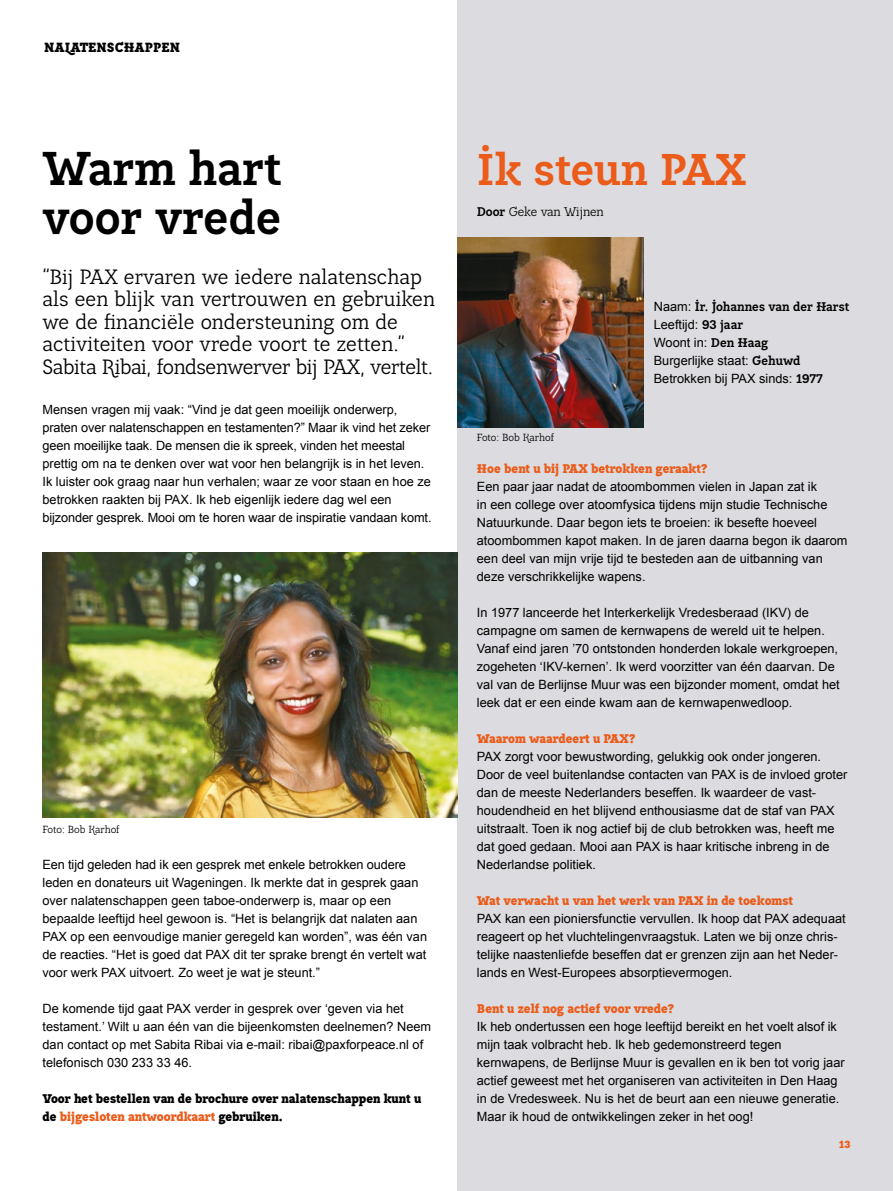
<style>
.page{position:relative;width:893px;height:1191px;background:#fff}
.page>*{position:absolute;margin:0;border:0;box-sizing:border-box;transform-origin:0 0}
.t1{font:700 48px/49.5px "Lean OFY";color:#000}
.t2{font:700 45px "Lean OFY";color:#eb5b1a}
.t3{font:21px/22.5px "Lean OFY";color:#000}
.t4{font:900 13.5px "Lean OFY";color:#000}
.t5{font:12.75px/18px "Arial";color:#000}
.t6{font:900 12.75px "Lean OFY";color:#eb5b1a}
.t7{font:900 12.75px/18px "Lean OFY";color:#000}
.t8{font:700 12.75px "Lean OFY";color:#000}
.t9{font:12.75px "Lean OFY";letter-spacing:-.01em;color:#000}
.t10{font:10.5px "Lean OFY";color:#000}
.t11{font:900 10.5px "Lean OFY";color:#eb5b1a}
.s1{color:#eb5b1a}
.s2{font-weight:700}
.s3{font-family:"Arial";font-weight:400}
.s4{font-family:"Lean OFY";font-weight:700}
</style>
<div class="page">
<div style="left:457px;top:0;width:436px;height:1191px;background:#dcdce0"></div>
<img style="left:457px;top:237px;width:186px;height:190px">
<img style="left:43px;top:553px;width:414px;height:264px">
<p class="t4" style="left:44px;top:39px;width:135px">Nalatenschappen</p>
<h1 class="t1" style="left:43px;top:143px;width:240px">Warm hart voor vrede</h1>
<h3 class="t3" style="left:43px;top:265px;width:394px">“Bij PAX ervaren we iedere nalatenschap als een blijk van vertrouwen en gebruiken we de financiële ondersteuning om de activiteiten voor vrede voort te zetten.” Sabita Ribai, fondsenwerver bij PAX, vertelt.</h3>
<p class="t5" style="left:43px;top:401px;width:391px">Mensen vragen mij vaak: “Vind je dat geen moeilijk onderwerp, praten over nalatenschappen en testamenten?” Maar ik vind het zeker geen moeilijke taak. De mensen die ik spreek, vinden het meestal prettig om na te denken over wat voor hen belangrijk is in het leven.<br>Ik luister ook graag naar hun verhalen; waar ze voor staan en hoe ze betrokken raakten bij PAX. Ik heb eigenlijk iedere dag wel een bijzonder gesprek. Mooi om te horen waar de inspiratie vandaan komt.</p>
<p class="t10" style="left:43px;top:823px;width:79px">Foto: Bob Karhof</p>
<p class="t5" style="left:43px;top:855px;width:386px">Een tijd geleden had ik een gesprek met enkele betrokken oudere leden en donateurs uit Wageningen. Ik merkte dat in gesprek gaan over nalatenschappen geen taboe-onderwerp is, maar op een bepaalde leeftijd heel gewoon is. “Het is belangrijk dat nalaten aan PAX op een eenvoudige manier geregeld kan worden”, was één van de reacties. “Het is goed dat PAX dit ter sprake brengt én vertelt wat voor werk PAX uitvoert. Zo weet je wat je steunt.”</p>
<p class="t5" style="left:43px;top:999px;width:390px">De komende tijd gaat PAX verder in gesprek over ‘geven via het testament.’ Wilt u aan één van die bijeenkomsten deelnemen? Neem dan contact op met Sabita Ribai via e-mail: ribai@paxforpeace.nl of telefonisch 030 233 33 46.</p>
<p class="t7" style="left:43px;top:1089px;width:380px">Voor het bestellen van de brochure over nalatenschappen kunt u de <span class="s1">bijgesloten antwoordkaart</span> gebruiken.</p>
<h2 class="t2" style="left:477px;top:141px;width:271px">Ik steun PAX</h2>
<p class="t9" style="left:477px;top:204px;width:128px"><span class="s2">Door</span> Geke van Wijnen</p>
<p class="t10" style="left:477px;top:431px;width:79px">Foto: Bob Karhof</p>
<p class="t8" style="left:654px;top:298px;width:197px"><span class="s3">Naam:</span> Ir. Johannes van der Harst</p>
<p class="t5" style="left:654px;top:315px;width:171px">Leeftijd: <span class="s4">93 jaar<br></span>Woont in: <span class="s4">Den Haag<br></span>Burgerlijke staat: <span class="s4">Gehuwd<br></span>Betrokken bij PAX sinds: <span class="s4">1977</span></p>
<p class="t6" style="left:477px;top:460px;width:232px">Hoe bent u bij PAX betrokken geraakt?</p>
<p class="t5" style="left:477px;top:477px;width:372px">Een paar jaar nadat de atoombommen vielen in Japan zat ik<br>in een college over atoomfysica tijdens mijn studie Technische Natuurkunde. Daar begon iets te broeien: ik besefte hoeveel atoombommen kapot maken. In de jaren daarna begon ik daarom een deel van mijn vrije tijd te besteden aan de uitbanning van deze verschrikkelijke wapens.</p>
<p class="t5" style="left:477px;top:603px;width:364px">In 1977 lanceerde het Interkerkelijk Vredesberaad (IKV) de campagne om samen de kernwapens de wereld uit te helpen.<br>Vanaf eind jaren ’70 ontstonden honderden lokale werkgroepen, zogeheten ‘IKV-kernen’. Ik werd voorzitter van één daarvan. De val van de Berlijnse Muur was een bijzonder moment, omdat het leek dat er een einde kwam aan de kernwapenwedloop.</p>
<p class="t6" style="left:477px;top:730px;width:160px">Waarom waardeert u PAX?</p>
<p class="t5" style="left:477px;top:747px;width:372px">PAX zorgt voor bewustwording, gelukkig ook onder jongeren.<br>Door de veel buitenlandse contacten van PAX is de invloed groter dan de meeste Nederlanders beseffen. Ik waardeer de vast&shy;houdendheid en het blijvend enthousiasme dat de staf van PAX uitstraalt. Toen ik nog actief bij de club betrokken was, heeft me dat goed gedaan. Mooi aan PAX is haar kritische inbreng in de Nederlandse politiek.</p>
<p class="t6" style="left:477px;top:892px;width:318px">Wat verwacht u van het werk van PAX in de toekomst</p>
<p class="t5" style="left:477px;top:909px;width:370px">PAX kan een pioniersfunctie vervullen. Ik hoop dat PAX adequaat reageert op het vluchtelingenvraagstuk. Laten we bij onze chris&shy;telijke naastenliefde beseffen dat er grenzen zijn aan het Neder&shy;lands en West-Europees absorptievermogen.</p>
<p class="t6" style="left:477px;top:1000px;width:199px">Bent u zelf nog actief voor vrede?</p>
<p class="t5" style="left:477px;top:1017px;width:369px">Ik heb ondertussen een hoge leeftijd bereikt en het voelt alsof ik mijn taak volbracht heb. Ik heb gedemonstreerd tegen kernwapens, de Berlijnse Muur is gevallen en ik ben tot vorig jaar actief geweest met het organiseren van activiteiten in Den Haag in de Vredesweek. Nu is het de beurt aan een nieuwe generatie.<br>Maar ik houd de ontwikkelingen zeker in het oog!</p>
<p class="t11" style="left:839px;top:1138px;width:13px">13</p>
</div>
